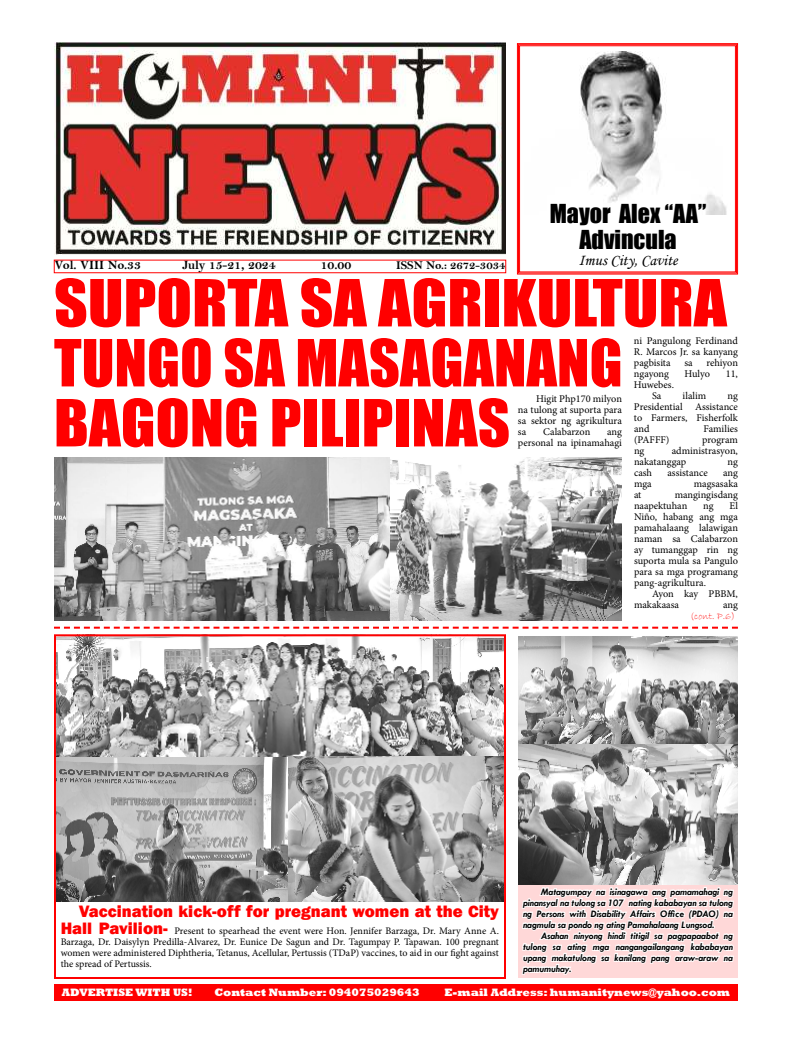
<style>
.page{position:relative;width:792px;height:1044px;background:#fff}
.page>*{position:absolute;margin:0;border:0;box-sizing:border-box;transform-origin:0 0}
.t1{font:60px/60px "Impact";color:#f00;scale:1.09 1}
.t2{font:24px/26px "Impact";color:#000;text-align:center}
.t3{font:800 17px "Franklin Gothic";color:#f00}
.t4{font:16px "Monotype Corsiva";color:#000}
.t5{font:13px "Bell MT Bold";color:#000}
.t6{font:12px "Bell MT Bold";color:#000}
.t7{font:800 11px "Rockwell";color:#fff}
.t8{font:10.3px/11px "Minion Pro";letter-spacing:-.005em;color:#000;text-align:justify}
.t9{font:italic 700 10px/11px "Tw Cen";color:#000;text-align:justify}
.t10{font:10px/11px "Minion Pro";color:#000;text-align:justify}
.t11{font:10px "Bradley Hand ITC";color:#f00}
.s1{font-family:"Franklin Gothic";font-weight:800;font-size:17px;color:#f00}
</style>
<div class="page">
<div style="left:518px;top:885px;width:220px;height:93px;background:#ffd8d8"></div>
<div style="left:54px;top:984px;width:684px;height:17px;background:#f00"></div>
<svg style="left:517px;top:43px;width:221px;height:232px"></svg>
<div style="left:519px;top:45px;width:217px;height:227px;border:1px solid #f00"></div>
<img style="left:54px;top:42px;width:452px;height:213px">
<img style="left:57px;top:637px;width:446px;height:119px">
<img style="left:57px;top:756px;width:446px;height:146px">
<div style="left:54px;top:634px;width:452px;height:345px;border:2px solid #f00"></div>
<img style="left:518px;top:636px;width:220px;height:108px">
<img style="left:518px;top:744px;width:220px;height:141px">
<svg style="left:521px;top:864px;width:214px;height:111px"></svg>
<img style="left:54px;top:458px;width:568px;height:163px">
<svg style="left:54px;top:627px;width:684px;height:2px"></svg>
<img style="left:525px;top:51px;width:207px;height:163px">
<p class="t5" style="left:54px;top:260px;width:88px">Vol. VIII No.33</p>
<p class="t5" style="left:182px;top:260px;width:95px">July 15-21, 2024</p>
<p class="t5" style="left:321px;top:260px;width:32px">10.00</p>
<p class="t6" style="left:396px;top:261px;width:111px">ISSN No.: 2672-3034</p>
<h2 class="t2" style="left:550px;top:202px;width:158px">Mayor Alex “AA”<br>Advincula</h2>
<h3 class="t4" style="left:578px;top:254px;width:101px">Imus City, Cavite</h3>
<h1 class="t1" style="left:54px;top:276px;width:619px">SUPORTA SA AGRIKULTURA<br>TUNGO SA MASAGANANG<br>BAGONG PILIPINAS</h1>
<p class="t8" style="left:634px;top:336px;width:105px">ni Pangulong Ferdinand R. Marcos Jr. sa kanyang pagbisita</p>
<p class="t8" style="left:684px;top:358px;width:10px">sa</p>
<p class="t8" style="left:706px;top:358px;width:33px">rehiyon</p>
<p class="t8" style="left:634px;top:369px;width:36px">ngayong</p>
<p class="t8" style="left:685px;top:369px;width:27px">Hulyo</p>
<p class="t8" style="left:726px;top:369px;width:14px">11,</p>
<p class="t8" style="left:634px;top:380px;width:42px;text-align:center">Huwebes.<br>Sa</p>
<p class="t8" style="left:683px;top:391px;width:25px">ilalim</p>
<p class="t8" style="left:634px;top:391px;width:106px;text-indent:94px">ng Presidential Assistance to Farmers, Fisherfolk and</p>
<p class="t8" style="left:518px;top:394px;width:105px;text-indent:18px">Higit Php170 milyon na tulong at suporta para sa sektor ng agrikultura sa</p>
<p class="t8" style="left:704px;top:424px;width:36px">Families</p>
<p class="t8" style="left:543px;top:427px;width:49px">Calabarzon</p>
<p class="t8" style="left:518px;top:427px;width:106px;text-align:right">ang<br>personal na ipinamahagi</p>
<p class="t8" style="left:634px;top:435px;width:37px">(PAFFF)</p>
<p class="t8" style="left:702px;top:435px;width:37px">program</p>
<p class="t8" style="left:634px;top:446px;width:12px">ng</p>
<p class="t8" style="left:634px;top:446px;width:105px;text-indent:38px">administrasyon, nakatanggap</p>
<p class="t8" style="left:728px;top:457px;width:12px">ng</p>
<p class="t8" style="left:634px;top:468px;width:20px">cash</p>
<p class="t8" style="left:667px;top:468px;width:42px">assistance</p>
<p class="t8" style="left:723px;top:468px;width:16px">ang</p>
<p class="t8" style="left:634px;top:479px;width:19px">mga</p>
<p class="t8" style="left:694px;top:479px;width:46px">magsasaka</p>
<p class="t8" style="left:634px;top:490px;width:9px">at</p>
<p class="t8" style="left:634px;top:490px;width:105px;text-indent:41px">mangingisdang naapektuhan</p>
<p class="t8" style="left:634px;top:501px;width:106px;text-indent:95px">El Niño, habang ang mga pamahalaang lalawigan naman sa Calabarzon ay tumanggap rin ng suporta mula sa Pangulo para sa mga programang pang-agrikultura.</p>
<p class="t8" style="left:634px;top:589px;width:106px;text-indent:18px">Ayon kay PBBM, makakaasa</p>
<p class="t8" style="left:703px;top:501px;width:12px">ng</p>
<p class="t8" style="left:723px;top:600px;width:16px">ang</p>
<p class="t11" style="left:690px;top:611px;width:47px">(cont. P.6)</p>
<h3 class="t3" style="left:79px;top:905px;width:422px">Vaccination kick-off for pregnant women at the City</h3>
<p class="t10" style="left:61px;top:926px;width:440px"><span class="s1">Hall Pavilion-</span> Present to spearhead the event were Hon. Jennifer Barzaga, Dr. Mary Anne A.<br>Barzaga, Dr. Daisylyn Predilla-Alvarez, Dr. Eunice De Sagun and Dr. Tagumpay P. Tapawan. 100 pregnant women were administered Diphtheria, Tetanus, Acellular, Pertussis (TDaP) vaccines, to aid in our fight against the spread of Pertussis.</p>
<p class="t9" style="left:523px;top:886px;width:211px;text-indent:18px">Matagumpay na isinagawa ang pamamahagi ng pinansyal na tulong sa 107 nating kababayan sa tulong ng Persons with Disability Affairs Office (PDAO) na nagmula sa pondo ng ating Pamahalaang Lungsod.</p>
<p class="t9" style="left:523px;top:930px;width:211px;text-indent:18px">Asahan ninyong hindi titigil sa pagpapaabot ng tulong sa ating mga nangangailangang kababayan upang makatulong sa kanilang pang araw-araw na pamumuhay.</p>
<p class="t7" style="left:62px;top:989px;width:132px">ADVERTISE WITH US!</p>
<p class="t7" style="left:214px;top:989px;width:207px">Contact Number: 094075029643</p>
<p class="t7" style="left:444px;top:989px;width:287px">E-mail Address: humanitynews@yahoo.com</p>
</div>
